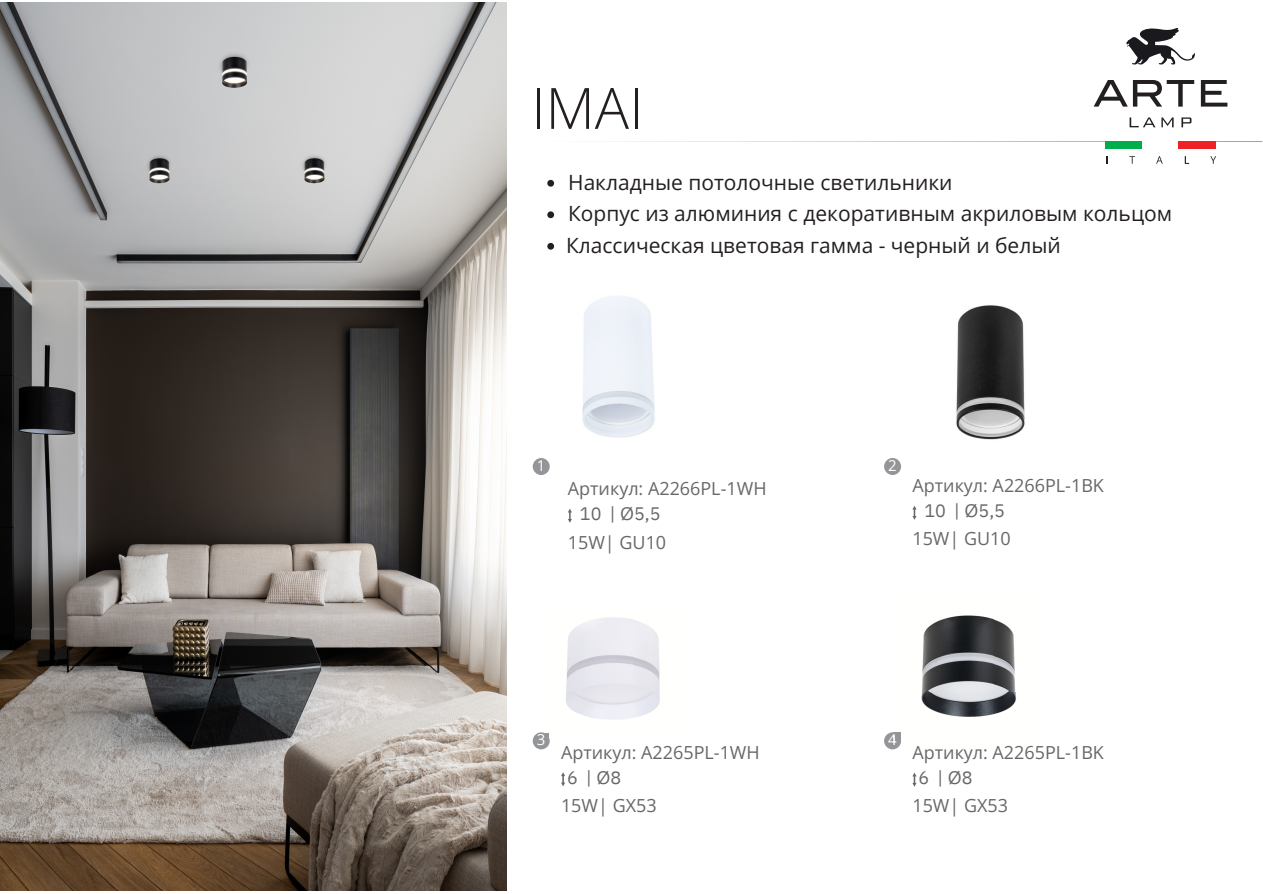
<style>
.page{position:relative;width:1263px;height:894px;background:#fff}
.page>*{position:absolute;margin:0;border:0;box-sizing:border-box;transform-origin:0 0}
.t1{font:300 57px "Open Sans";color:#231f20}
.t2{font:21px/31.5px "Open Sans";color:#231f20}
.t3{font:18px/28px "Open Sans";color:#666766;text-align:center}
.t4{font:15px "Open Sans";color:#fff}
.s1{font-style:inherit}
.s2{font-family:"IBM Plex Sans"}
</style>
<div class="page">
<div style="left:533px;top:458px;width:17px;height:17px;background:#939598;border-radius:50%"></div>
<div style="left:884px;top:458px;width:17px;height:17px;background:#939598;border-radius:50%"></div>
<svg style="left:1126px;top:28px;width:69px;height:36px"></svg>
<hr style="left:533px;top:141px;width:729px;height:1px;background:#231f20">
<div style="left:1105px;top:141px;width:37px;height:7px;background:#00ad4b"></div>
<div style="left:1142px;top:141px;width:37px;height:7px;background:#fff"></div>
<div style="left:1179px;top:141px;width:37px;height:7px;background:#ee2127"></div>
<svg style="left:1129px;top:156px;width:6px;height:8px"></svg>
<svg style="left:1156px;top:156px;width:7px;height:8px"></svg>
<svg style="left:1185px;top:156px;width:4px;height:8px"></svg>
<svg style="left:1210px;top:156px;width:6px;height:8px"></svg>
<svg style="left:1094px;top:80px;width:100px;height:27px"></svg>
<svg style="left:1201px;top:80px;width:26px;height:27px"></svg>
<svg style="left:1129px;top:117px;width:26px;height:10px"></svg>
<svg style="left:1161px;top:117px;width:13px;height:10px"></svg>
<svg style="left:1181px;top:117px;width:10px;height:10px"></svg>
<div style="left:533px;top:732px;width:17px;height:17px;background:#939598;border-radius:50%"></div>
<div style="left:884px;top:732px;width:17px;height:17px;background:#939598;border-radius:50%"></div>
<img style="left:921px;top:615px;width:95px;height:102px">
<div style="left:893px;top:732px;width:8px;height:11px;background:#939597"></div>
<svg style="left:893px;top:735px;width:3px;height:8px"></svg>
<img style="left:566px;top:617px;width:94px;height:103px">
<img style="left:582px;top:296px;width:73px;height:142px">
<img style="left:956px;top:305px;width:69px;height:135px">
<svg style="left:547px;top:180px;width:7px;height:6px"></svg>
<svg style="left:547px;top:211px;width:7px;height:7px"></svg>
<svg style="left:547px;top:243px;width:7px;height:6px"></svg>
<svg style="left:568px;top:509px;width:4px;height:13px"></svg>
<svg style="left:912px;top:506px;width:4px;height:13px"></svg>
<svg style="left:912px;top:772px;width:4px;height:14px"></svg>
<svg style="left:561px;top:772px;width:4px;height:14px"></svg>
<img style="left:0;top:2px;width:507px;height:888px">
<p class="t1" style="left:531px;top:68px;width:113px">IMAI</p>
<p class="t2" style="left:566px;top:166px;width:608px">Накладные потолочные светильники<br>Корпус из алюминия с <span class="s1">декоративным акриловым кольцом<br></span>Классическая цветовая гамма - черный и белый</p>
<p class="t4" style="left:537px;top:454px;width:10px">1</p>
<p class="t4" style="left:888px;top:454px;width:10px">2</p>
<p class="t3" style="left:568px;top:474px;width:200px">Артикул: A2266PL-1WH</p>
<p class="t3" style="left:568px;top:499px;width:100px"><span class="s2">10 |</span> <span class="s1">Ø</span><span class="s2">5,5<br></span>15W| GU10</p>
<p class="t3" style="left:912px;top:471px;width:193px">Артикул: A2266PL-1BK</p>
<p class="t3" style="left:912px;top:496px;width:100px"><span class="s2">10 |</span> <span class="s1">Ø</span><span class="s2">5,5<br></span>15W| GU10</p>
<p class="t4" style="left:537px;top:729px;width:10px">3</p>
<p class="t4" style="left:888px;top:729px;width:10px">4</p>
<p class="t3" style="left:561px;top:737px;width:200px">Артикул: A2265PL-1WH</p>
<p class="t3" style="left:561px;top:762px;width:97px;text-align:left;text-indent:6px"><span class="s2">6 |</span> <span class="s1">Ø</span><span class="s2">8<br></span>15W| GX53</p>
<p class="t3" style="left:912px;top:737px;width:193px">Артикул: A2265PL-1BK</p>
<p class="t3" style="left:912px;top:762px;width:97px;text-align:left;text-indent:6px"><span class="s2">6 |</span> <span class="s1">Ø</span><span class="s2">8<br></span>15W| GX53</p>
</div>
